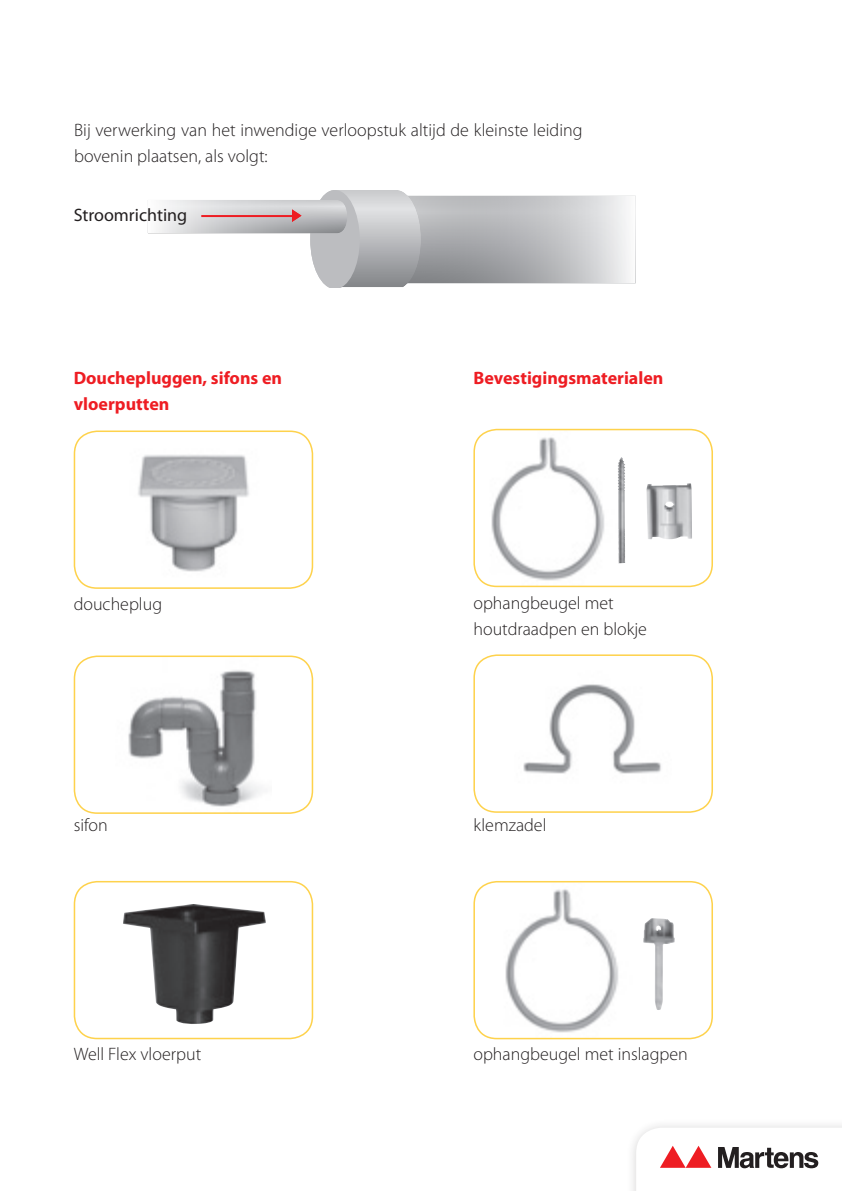
<style>
.page{position:relative;width:842px;height:1191px;background:#fff}
.page>*{position:absolute;margin:0;border:0;box-sizing:border-box;transform-origin:0 0}
.t1{font:300 18px/26px "Myriad Pro";color:#231f20}
.t2{font:700 18px/26px "Myriad Pro";color:#ee1d23}
.t3{font:18px "Myriad Pro";color:#231f20}
</style>
<div class="page">
<img style="left:643px;top:918px;width:32px;height:92px">
<img style="left:476px;top:430px;width:147px;height:156px">
<div style="left:473px;top:429px;width:240px;height:158px;border:2px solid #fed24c;border-radius:23px"></div>
<img style="left:618px;top:459px;width:2px;height:90px">
<img style="left:138px;top:454px;width:111px;height:118px">
<div style="left:74px;top:430px;width:239px;height:159px;border:2px solid #fed24c;border-radius:23px"></div>
<img style="left:123px;top:904px;width:143px;height:120px">
<div style="left:74px;top:881px;width:239px;height:158px;border:2px solid #fed24c;border-radius:23px"></div>
<img style="left:128px;top:670px;width:133px;height:137px">
<div style="left:74px;top:655px;width:239px;height:159px;border:2px solid #fed24c;border-radius:23px"></div>
<img style="left:505px;top:889px;width:114px;height:144px">
<div style="left:473px;top:881px;width:240px;height:158px;border:2px solid #fed24c;border-radius:23px"></div>
<img style="left:523px;top:684px;width:138px;height:90px">
<div style="left:473px;top:654px;width:240px;height:159px;border:2px solid #fed24c;border-radius:23px"></div>
<img style="left:646px;top:483px;width:46px;height:56px">
<svg style="left:148px;top:190px;width:488px;height:97px"></svg>
<svg style="left:636px;top:1127px;width:206px;height:42px"></svg>
<p class="t1" style="left:74px;top:118px;width:510px">Bij verwerking van het inwendige verloopstuk altijd de kleinste leiding bovenin plaatsen, als volgt:</p>
<p class="t3" style="left:74px;top:208px;width:115px">Stroomrichting</p>
<p class="t2" style="left:74px;top:366px;width:210px">Douchepluggen, sifons en vloerputten</p>
<p class="t2" style="left:473px;top:366px;width:191px">Bevestigingsmaterialen</p>
<p class="t1" style="left:74px;top:592px;width:90px">doucheplug</p>
<p class="t1" style="left:473px;top:591px;width:175px">ophangbeugel met houtdraadpen en blokje</p>
<p class="t1" style="left:74px;top:813px;width:36px">sifon</p>
<p class="t1" style="left:473px;top:813px;width:75px">klemzadel</p>
<p class="t1" style="left:74px;top:1042px;width:129px">Well Flex vloerput</p>
<p class="t1" style="left:473px;top:1042px;width:216px">ophangbeugel met inslagpen</p>
</div>
